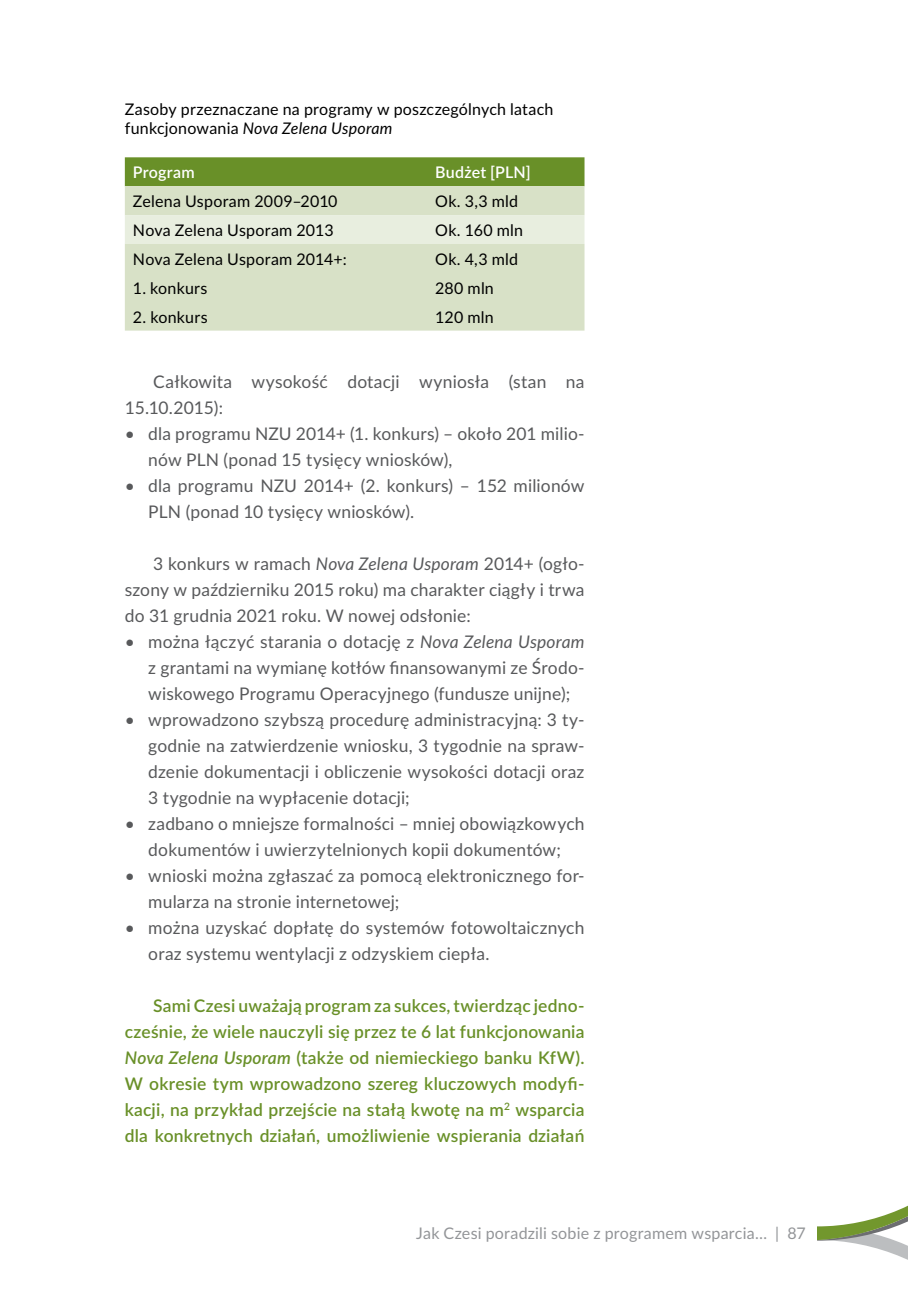
<style>
.page{position:relative;width:908px;height:1304px;background:#fff}
.page>*{position:absolute;margin:0;border:0;box-sizing:border-box;transform-origin:0 0}
.t1{font:17.4px/26px "Lato";letter-spacing:.01em;color:#58595b}
.t2{font:600 17.4px/26px "Lato";letter-spacing:.01em;color:#699028;text-align:justify}
.t3{font:16px/19.2px "Lato";letter-spacing:.015em;color:#000}
.t4{font:16px "Lato";letter-spacing:.015em;color:#939598}
.t5{font:600 16px "Lato";letter-spacing:.01em;color:#fff}
.s1{font-style:italic}
</style>
<div class="page">
<svg style="left:817px;top:1206px;width:90px;height:54px"></svg>
<div style="left:125px;top:157px;width:459px;height:29px;background:#699028"></div>
<div style="left:125px;top:186px;width:459px;height:145px;background:#d8e1c7"></div>
<div style="left:125px;top:215px;width:459px;height:29px;background:#e8eedf"></div>
<p class="t3" style="left:125px;top:99px;width:430px">Zasoby przeznaczane na programy w poszczególnych latach funkcjonowania <span class="s1">Nova Zelena Usporam</span></p>
<p class="t5" style="left:133px;top:161px;width:63px">Program</p>
<p class="t5" style="left:435px;top:161px;width:97px">Budżet [PLN]</p>
<p class="t3" style="left:133px;top:191px;width:206px">Zelena Usporam 2009–2010</p>
<p class="t3" style="left:435px;top:191px;width:85px">Ok. 3,3 mld</p>
<p class="t3" style="left:133px;top:220px;width:202px">Nova Zelena Usporam 2013</p>
<p class="t3" style="left:435px;top:220px;width:89px">Ok. 160 mln</p>
<p class="t3" style="left:133px;top:249px;width:215px">Nova Zelena Usporam 2014+:</p>
<p class="t3" style="left:435px;top:249px;width:84px">Ok. 4,3 mld</p>
<p class="t3" style="left:133px;top:278px;width:76px">1. konkurs</p>
<p class="t3" style="left:435px;top:278px;width:60px">280 mln</p>
<p class="t3" style="left:133px;top:307px;width:76px">2. konkurs</p>
<p class="t3" style="left:435px;top:307px;width:60px">120 mln</p>
<p class="t1" style="left:125px;top:368px;width:461px;text-indent:28px">Całkowita wysokość dotacji wyniosła (stan na<br>15.10.2015):</p>
<p class="t1" style="left:148px;top:420px;width:437px;text-indent:-23px">• dla programu NZU 2014+ (1. konkurs) – około 201 milio&shy;nów PLN (ponad 15 tysięcy wniosków),</p>
<p class="t1" style="left:148px;top:472px;width:437px;text-indent:-23px">• dla programu NZU 2014+ (2. konkurs) – 152 milionów<br>PLN (ponad 10 tysięcy wniosków).</p>
<p class="t1" style="left:125px;top:550px;width:461px;text-align:justify;text-indent:28px">3 konkurs w ramach <span class="s1">Nova Zelena Usporam</span> 2014+ (ogło&shy;szony w październiku 2015 roku) ma charakter ciągły i trwa do 31 grudnia 2021 roku. W nowej odsłonie:</p>
<p class="t1" style="left:148px;top:628px;width:437px;text-align:justify;text-indent:-23px">• można łączyć starania o dotację z <span class="s1">Nova Zelena Usporam </span>z grantami na wymianę kotłów finansowanymi ze Środo&shy;wiskowego Programu Operacyjnego (fundusze unijne);</p>
<p class="t1" style="left:148px;top:706px;width:437px;text-align:justify;text-indent:-23px">• wprowadzono szybszą procedurę administracyjną: 3 ty&shy;godnie na zatwierdzenie wniosku, 3 tygodnie na spraw&shy;dzenie dokumentacji i obliczenie wysokości dotacji oraz 3 tygodnie na wypłacenie dotacji;</p>
<p class="t1" style="left:125px;top:810px;width:461px;text-align:center">• zadbano o mniejsze formalności – mniej obowiązkowych dokumentów i uwierzytelnionych kopii dokumentów;</p>
<p class="t1" style="left:148px;top:862px;width:437px;text-indent:-23px">• wnioski można zgłaszać za pomocą elektronicznego for&shy;mularza na stronie internetowej;</p>
<p class="t1" style="left:148px;top:914px;width:437px;text-indent:-23px">• można uzyskać dopłatę do systemów fotowoltaicznych oraz systemu wentylacji z odzyskiem ciepła.</p>
<p class="t2" style="left:125px;top:992px;width:461px;text-indent:28px">Sami Czesi uważają program za sukces, twierdząc jedno&shy;cześnie, że wiele nauczyli się przez te 6 lat funkcjonowania <span class="s1">Nova Zelena Usporam</span> (także od niemieckiego banku KfW).<br>W okresie tym wprowadzono szereg kluczowych modyfi&shy;kacji, na przykład przejście na stałą kwotę na m<sup>2</sup> wsparcia dla konkretnych działań, umożliwienie wspierania działań</p>
<p class="t4" style="left:416px;top:1221px;width:391px">Jak Czesi poradzili sobie z programem wsparcia… | 87</p>
</div>
